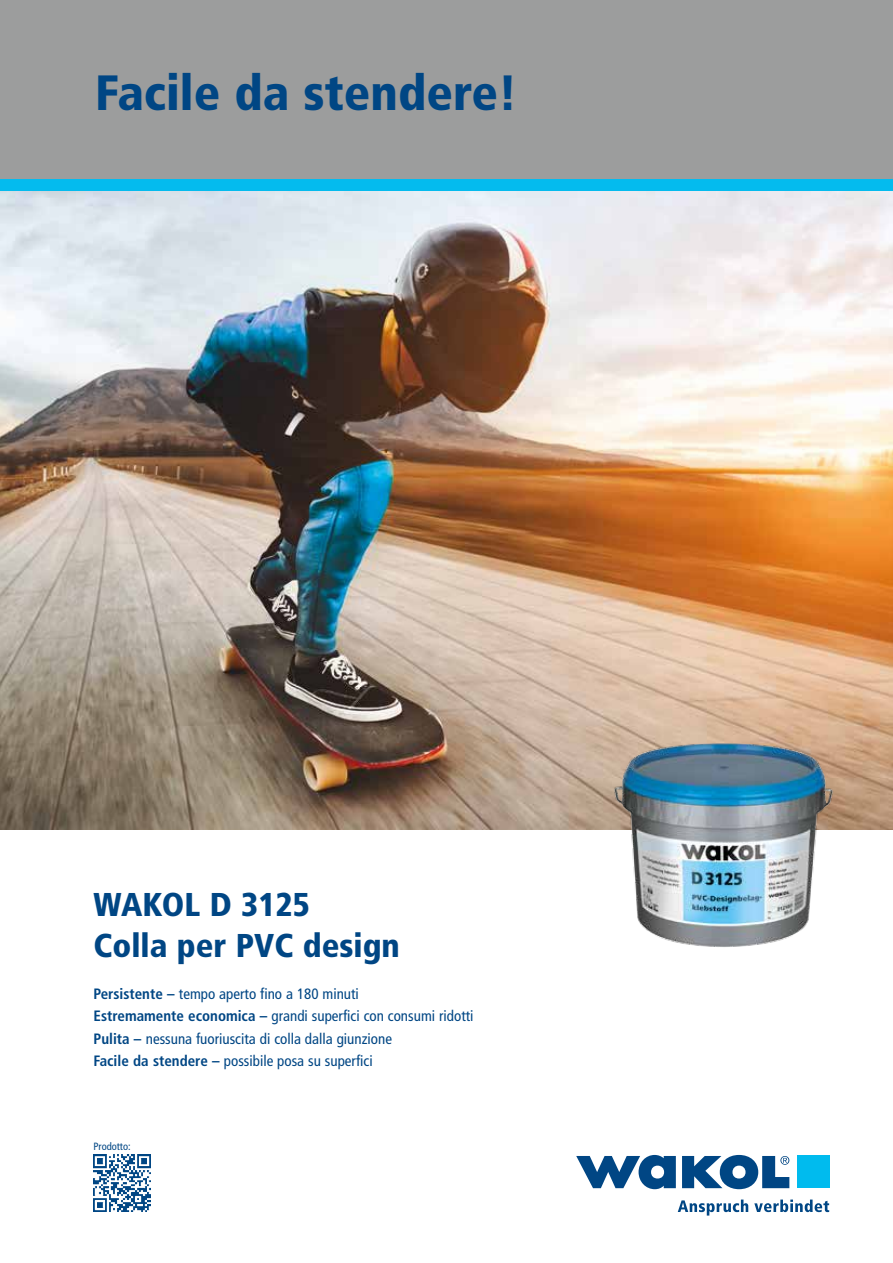
<style>
.page{position:relative;width:893px;height:1263px;background:#fff}
.page>*{position:absolute;margin:0;border:0;box-sizing:border-box;transform-origin:0 0}
.t1{font:900 condensed 49.5px "Frutiger";color:#004684}
.t2{font:900 condensed 33px/40.5px "Frutiger";color:#004684}
.t3{font:condensed 15px/22.5px "Frutiger";color:#004684}
.t4{font:condensed 10.5px "Frutiger";color:#004684}
.s1{font-weight:700}
</style>
<div class="page">
<div style="left:0;top:179px;width:893px;height:12px;background:#04bbee"></div>
<svg style="left:678px;top:1199px;width:70px;height:16px"></svg>
<svg style="left:754px;top:1199px;width:75px;height:13px"></svg>
<svg style="left:576px;top:1155px;width:100px;height:34px"></svg>
<svg style="left:682px;top:1155px;width:107px;height:34px"></svg>
<div style="left:797px;top:1156px;width:32px;height:32px;background:#0be"></div>
<div style="left:0;top:0;width:893px;height:179px;background:#9c9d9d"></div>
<img style="left:0;top:191px;width:893px;height:638px">
<img style="left:608px;top:730px;width:231px;height:217px">
<img style="left:94px;top:1155px;width:57px;height:57px">
<h1 class="t1" style="left:95px;top:63px;width:424px">Facile da stendere!</h1>
<h2 class="t2" style="left:94px;top:885px;width:308px">WAKOL D 3125<br>Colla per PVC design</h2>
<p class="t3" style="left:94px;top:982px;width:381px"><span class="s1">Persistente –</span> tempo aperto fino a 180 minuti<br><span class="s1">Estremamente economica –</span> grandi superfici con consumi ridotti <span class="s1">Pulita –</span> nessuna fuoriuscita di colla dalla giunzione<br><span class="s1">Facile da stendere –</span> possibile posa su superfici</p>
<p class="t4" style="left:94px;top:1140px;width:39px">Prodotto:</p>
</div>
